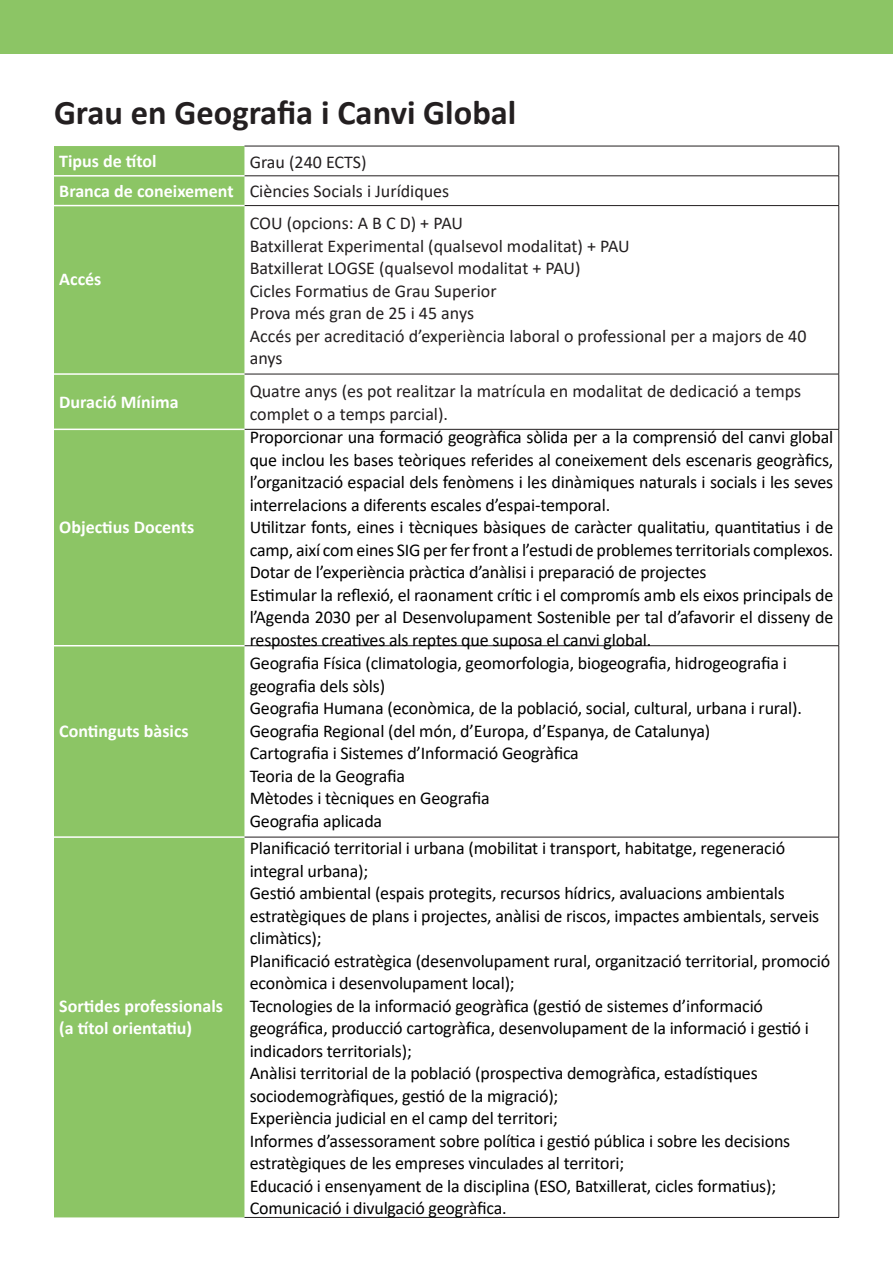
<style>
.page{position:relative;width:893px;height:1263px;background:#fff}
.page>*{position:absolute;margin:0;border:0;box-sizing:border-box;transform-origin:0 0}
.Título{font:700 34.5px "Calibri";color:#231f20}
.t1{font:18px/22.5px "Calibri";letter-spacing:-.01em;color:#000001}
.t2{font:18px/22.5px "Calibri";color:#231f20}
.t3{font:700 18px/22.5px "Calibri";color:#fff}
</style>
<div class="page">
<div style="left:0;top:0;width:893px;height:53px;background:#8cc565"></div>
<div style="left:54px;top:146px;width:190px;height:1071px;background:#8cc565"></div>
<hr style="left:244px;top:146px;width:595px;height:1px;background:#231f20">
<hr style="left:838px;top:146px;width:1px;height:30px;background:#231f20">
<hr style="left:244px;top:176px;width:595px;height:1px;background:#231f20">
<svg style="left:838px;top:176px;width:1px;height:29px"></svg>
<hr style="left:244px;top:205px;width:595px;height:1px;background:#231f20">
<hr style="left:838px;top:206px;width:1px;height:168px;background:#231f20">
<hr style="left:244px;top:374px;width:595px;height:1px;background:#231f20">
<hr style="left:838px;top:374px;width:1px;height:55px;background:#231f20">
<hr style="left:244px;top:429px;width:595px;height:1px;background:#231f20">
<hr style="left:838px;top:429px;width:1px;height:216px;background:#231f20">
<hr style="left:244px;top:645px;width:595px;height:1px;background:#231f20">
<hr style="left:838px;top:646px;width:1px;height:191px;background:#231f20">
<hr style="left:244px;top:837px;width:595px;height:1px;background:#231f20">
<hr style="left:838px;top:837px;width:1px;height:380px;background:#231f20">
<hr style="left:244px;top:1217px;width:595px;height:1px;background:#231f20">
<hr style="left:54px;top:175px;width:190px;height:2px;background:#fff">
<hr style="left:54px;top:205px;width:190px;height:1px;background:#fff">
<hr style="left:54px;top:373px;width:190px;height:2px;background:#fff">
<hr style="left:54px;top:429px;width:190px;height:1px;background:#fff">
<hr style="left:54px;top:645px;width:190px;height:1px;background:#fff">
<hr style="left:54px;top:836px;width:190px;height:2px;background:#fff">
<p class="Título" style="left:54px;top:88px;width:464px">Grau en Geografia i Canvi Global</p>
<p class="t3" style="left:59px;top:150px;width:99px">Tipus de títol</p>
<p class="t2" style="left:250px;top:150px;width:118px">Grau (240 ECTS)</p>
<p class="t3" style="left:59px;top:180px;width:176px">Branca de coneixement</p>
<p class="t2" style="left:250px;top:180px;width:201px">Ciències Socials i Jurídiques</p>
<p class="t3" style="left:59px;top:268px;width:44px">Accés</p>
<p class="t2" style="left:250px;top:211px;width:215px">COU (opcions: A B C D) + PAU</p>
<p class="t2" style="left:250px;top:234px;width:381px">Batxillerat Experimental (qualsevol modalitat) + PAU</p>
<p class="t2" style="left:250px;top:256px;width:332px">Batxillerat LOGSE (qualsevol modalitat + PAU)</p>
<p class="t2" style="left:250px;top:279px;width:248px">Cicles Formatius de Grau Superior</p>
<p class="t2" style="left:250px;top:301px;width:226px">Prova més gran de 25 i 45 anys</p>
<p class="t2" style="left:250px;top:324px;width:558px">Accés per acreditació d’experiència laboral o professional per a majors de 40 anys</p>
<p class="t3" style="left:59px;top:391px;width:121px">Duració Mínima</p>
<p class="t2" style="left:250px;top:379px;width:553px">Quatre anys (es pot realitzar la matrícula en modalitat de dedicació a temps complet o a temps parcial).</p>
<p class="t3" style="left:59px;top:516px;width:137px">Objectius Docents</p>
<p class="t3" style="left:59px;top:719px;width:131px">Continguts bàsics</p>
<p class="t3" style="left:59px;top:994px;width:165px">Sortides professionals (a títol orientatiu)</p>
<p class="t1" style="left:250px;top:425px;width:585px;text-align:justify">Proporcionar una formació geogràfica sòlida per a la comprensió del canvi global que inclou les bases teòriques referides al coneixement dels escenaris geogràfics, l’organització espacial dels fenòmens i les dinàmiques naturals i socials i les seves interrelacions a diferents escales d’espai-temporal.</p>
<p class="t1" style="left:250px;top:515px;width:585px">Utilitzar fonts, eines i tècniques bàsiques de caràcter qualitatiu, quantitatius i de camp, així com eines SIG per fer front a l’estudi de problemes territorials complexos.</p>
<p class="t1" style="left:250px;top:560px;width:458px">Dotar de l’experiència pràctica d’anàlisi i preparació de projectes</p>
<p class="t1" style="left:250px;top:583px;width:585px;text-align:justify">Estimular la reflexió, el raonament crític i el compromís amb els eixos principals de l’Agenda 2030 per al Desenvolupament Sostenible per tal d’afavorir el disseny de respostes creatives als reptes que suposa el canvi global.</p>
<p class="t1" style="left:250px;top:652px;width:554px">Geografia Física (climatologia, geomorfologia, biogeografia, hidrogeografia i geografia dels sòls)<br>Geografia Humana (econòmica, de la població, social, cultural, urbana i rural).<br>Geografia Regional (del món, d’Europa, d’Espanya, de Catalunya)<br>Cartografia i Sistemes d’Informació Geogràfica<br>Teoria de la Geografia<br>Mètodes i tècniques en Geografia<br>Geografia aplicada</p>
<p class="t1" style="left:250px;top:836px;width:537px">Planificació territorial i urbana (mobilitat i transport, habitatge, regeneració integral urbana);</p>
<p class="t1" style="left:250px;top:881px;width:571px">Gestió ambiental (espais protegits, recursos hídrics, avaluacions ambientals estratègiques de plans i projectes, anàlisi de riscos, impactes ambientals, serveis climàtics);</p>
<p class="t1" style="left:250px;top:949px;width:582px">Planificació estratègica (desenvolupament rural, organització territorial, promoció econòmica i desenvolupament local);</p>
<p class="t1" style="left:250px;top:994px;width:561px">Tecnologies de la informació geogràfica (gestió de sistemes d’informació geográfica, producció cartogràfica, desenvolupament de la informació i gestió i indicadors territorials);</p>
<p class="t1" style="left:250px;top:1061px;width:510px">Anàlisi territorial de la població (prospectiva demogràfica, estadístiques sociodemogràfiques, gestió de la migració);</p>
<p class="t1" style="left:250px;top:1106px;width:310px">Experiència judicial en el camp del territori;</p>
<p class="t1" style="left:250px;top:1129px;width:542px">Informes d’assessorament sobre política i gestió pública i sobre les decisions estratègiques de les empreses vinculades al territori;</p>
<p class="t1" style="left:250px;top:1174px;width:528px">Educació i ensenyament de la disciplina (ESO, Batxillerat, cicles formatius);</p>
<p class="t1" style="left:250px;top:1196px;width:259px">Comunicació i divulgació geogràfica.</p>
</div>
